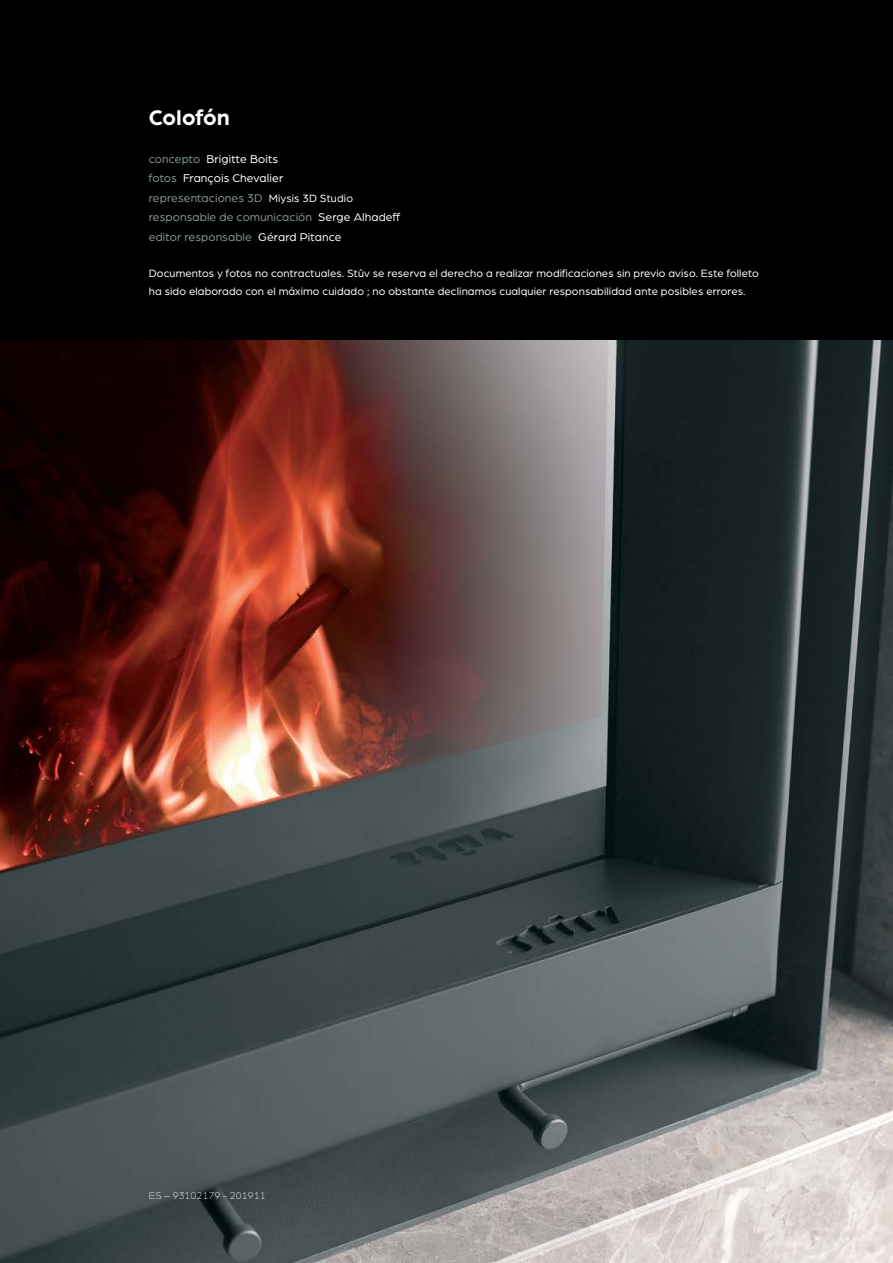
<style>
.page{position:relative;width:893px;height:1263px;background:#fff}
.page>*{position:absolute;margin:0;border:0;box-sizing:border-box;transform-origin:0 0}
.t1{font:700 22.5px "Arboria";letter-spacing:.005em;color:#fff}
.t2{font:12px/19.5px "Arboria";letter-spacing:.01em;color:#87988f}
.t3{font:11.25px/18px "Arboria";letter-spacing:.01em;color:#fff}
.t4{font:300 10.5px "Arboria";letter-spacing:.01em;color:#fff}
.s1{color:#fff}
.s2{font-size:11.25px;color:#fff}
</style>
<div class="page">
<img style="left:0;top:340px;width:893px;height:923px">
<div style="left:0;top:0;width:893px;height:340px;background:#000"></div>
<h1 class="t1" style="left:149px;top:102px;width:83px">Colofón</h1>
<p class="t2" style="left:149px;top:149px;width:253px">concepto <span class="s1">Brigitte Boits<br></span>fotos <span class="s1">François Chevalier<br></span>representaciones 3D <span class="s2">Miysis 3D Studio </span>responsable de comunicación <span class="s1">Serge Alhadeff </span>editor responsable <span class="s1">Gérard Pitance</span></p>
<p class="t3" style="left:149px;top:264px;width:611px">Documentos y fotos no contractuales. Stûv se reserva el derecho a realizar modificaciones sin previo aviso. Este folleto ha sido elaborado con el máximo cuidado ; no obstante declinamos cualquier responsabilidad ante posibles errores.</p>
<p class="t4" style="left:149px;top:1189px;width:118px">ES – 93102179 - 201911</p>
</div>
